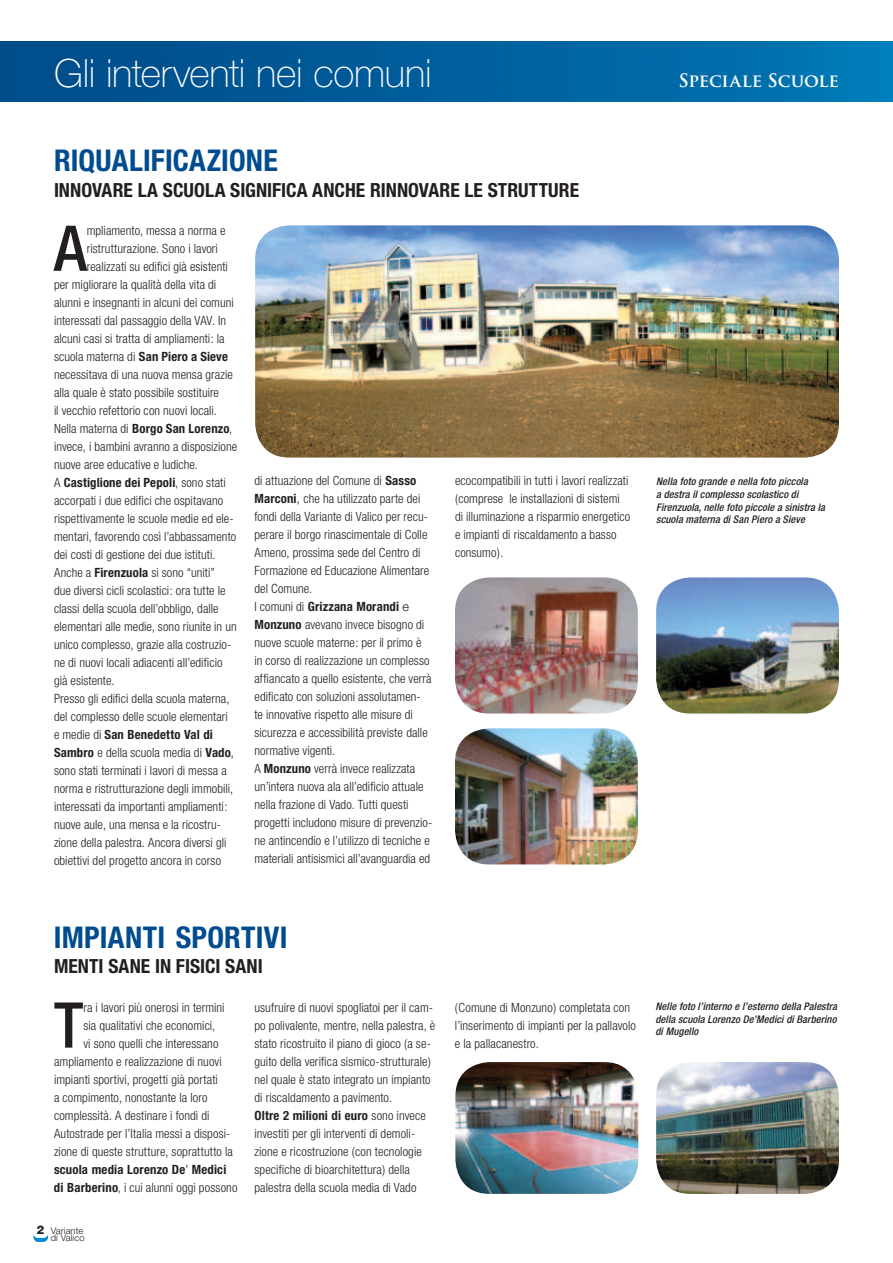
<style>
.page{position:relative;width:893px;height:1263px;background:#fff}
.page>*{position:absolute;margin:0;border:0;box-sizing:border-box;transform-origin:0 0}
.t1{font:500 condensed 63.15px "Helvetica Neue";color:#231f20}
.t2{font:100 39px "Helvetica Neue";color:#fff}
.t3{font:700 condensed 30px "Helvetica Neue";letter-spacing:.01em;color:#004c8e}
.t4{font:700 condensed 19.5px "Helvetica Neue";letter-spacing:.01em;color:#231f20}
.t5{font:700 18px "Trajan Pro";letter-spacing:-.005em;color:#fff}
.t6{font:300 condensed 12.75px/18px "Helvetica Neue";letter-spacing:.005em;color:#231f20}
.t7{font:700 condensed 12.75px "Helvetica Neue";letter-spacing:.015em;color:#231f20}
.t8{font:italic 500 condensed 10.5px/12.6px "Helvetica Neue";letter-spacing:.01em;color:#231f20}
.t9{font:300 9.3px/7.5px "Helvetica Neue";letter-spacing:.01em;color:#231f20;text-align:right}
.s1{font-weight:700}
.s2{font-weight:300}
.s3{font-stretch:normal}
.s4{font-weight:300;font-stretch:normal}
.s5{font-weight:800;font-size:12px}
</style>
<div class="page">
<svg style="left:33px;top:1234px;width:15px;height:8px"></svg>
<img style="left:455px;top:1062px;width:183px;height:132px">
<img style="left:455px;top:577px;width:183px;height:136px">
<img style="left:455px;top:728px;width:183px;height:136px">
<img style="left:656px;top:1062px;width:183px;height:132px">
<img style="left:656px;top:577px;width:183px;height:136px">
<img style="left:255px;top:225px;width:584px;height:233px">
<img style="left:0;top:42px;width:893px;height:59px">
<h2 class="t2" style="left:54px;top:51px;width:379px">Gli interventi nei comuni</h2>
<h3 class="t5" style="left:678px;top:69px;width:162px">SPECIALE SCUOLE</h3>
<h3 class="t3" style="left:54px;top:142px;width:225px">Riqualificazione</h3>
<h3 class="t4" style="left:54px;top:178px;width:527px">Innovare la scuola significa anche rinnovare le strutture</h3>
<h1 class="t1" style="left:54px;top:211px;width:34px">A</h1>
<p class="t6" style="left:87px;top:221px;width:140px">mpliamento, messa a norma e</p>
<p class="t6" style="left:87px;top:239px;width:133px">ristrutturazione. Sono i lavori</p>
<p class="t6" style="left:87px;top:257px;width:143px">realizzati su edifici già esistenti</p>
<p class="t6" style="left:54px;top:275px;width:164px">per migliorare la qualità della vita di</p>
<p class="t6" style="left:54px;top:293px;width:181px">alunni e insegnanti in alcuni dei comuni</p>
<p class="t6" style="left:54px;top:311px;width:174px">interessati dal passaggio della VAV. In</p>
<p class="t6" style="left:54px;top:329px;width:172px">alcuni casi si tratta di ampliamenti: la</p>
<p class="t6" style="left:54px;top:347px;width:175px">scuola materna di <span class="s1">San Piero a Sieve</span></p>
<p class="t6" style="left:54px;top:365px;width:180px">necessitava di una nuova mensa grazie</p>
<p class="t6" style="left:54px;top:383px;width:167px">alla quale è stato possibile sostituire</p>
<p class="t6" style="left:54px;top:401px;width:164px">il vecchio refettorio con nuovi locali.</p>
<p class="t6" style="left:54px;top:419px;width:180px">Nella materna di <span class="s1">Borgo San Lorenzo</span>,</p>
<p class="t6" style="left:54px;top:437px;width:185px">invece, i bambini avranno a disposizione</p>
<p class="t6" style="left:54px;top:455px;width:146px">nuove aree educative e ludiche.</p>
<p class="t7" style="left:54px;top:475px;width:173px"><span class="s2">A</span> Castiglione dei Pepoli<span class="s2">, sono stati</span></p>
<p class="t6" style="left:54px;top:491px;width:171px">accorpati i due edifici che ospitavano</p>
<p class="t6" style="left:54px;top:509px;width:181px">rispettivamente le scuole medie ed ele-</p>
<p class="t6" style="left:54px;top:527px;width:184px">mentari, favorendo così l’abbassamento</p>
<p class="t6" style="left:54px;top:545px;width:163px">dei costi di gestione dei due istituti.</p>
<p class="t6" style="left:54px;top:563px;width:162px">Anche a <span class="s1">Firenzuola</span> si sono “uniti”</p>
<p class="t6" style="left:54px;top:581px;width:173px">due diversi cicli scolastici: ora tutte le</p>
<p class="t6" style="left:54px;top:599px;width:166px">classi della scuola dell’obbligo, dalle</p>
<p class="t6" style="left:54px;top:617px;width:184px">elementari alle medie, sono riunite in un</p>
<p class="t6" style="left:54px;top:635px;width:179px">unico complesso, grazie alla costruzio-</p>
<p class="t6" style="left:54px;top:653px;width:170px">ne di nuovi locali adiacenti all’edificio</p>
<p class="t6" style="left:54px;top:671px;width:62px">già esistente.</p>
<p class="t6" style="left:54px;top:689px;width:177px">Presso gli edifici della scuola materna,</p>
<p class="t6" style="left:54px;top:707px;width:175px">del complesso delle scuole elementari</p>
<p class="t7" style="left:54px;top:727px;width:160px"><span class="s2">e medie di</span> San Benedetto Val di</p>
<p class="t6" style="left:54px;top:743px;width:182px"><span class="s1">Sambro</span> e della scuola media di <span class="s1">Vado</span><span class="s3">,</span></p>
<p class="t6" style="left:54px;top:761px;width:174px">sono stati terminati i lavori di messa a</p>
<p class="t6" style="left:54px;top:779px;width:181px">norma e ristrutturazione degli immobili,</p>
<p class="t6" style="left:54px;top:797px;width:175px">interessati da importanti ampliamenti:</p>
<p class="t6" style="left:54px;top:815px;width:169px">nuove aule, una mensa e la ricostru-</p>
<p class="t6" style="left:54px;top:833px;width:174px">zione della palestra. Ancora diversi gli</p>
<p class="t6" style="left:54px;top:851px;width:169px">obiettivi del progetto ancora in corso</p>
<p class="t6" style="left:254px;top:471px;width:179px">di attuazione del Comune di <span class="s1">Sasso Marconi</span><span class="s3">,</span> che ha utilizzato parte dei fondi della Variante di Valico per recu&shy;perare il borgo rinascimentale di Colle Ameno, prossima sede del Centro di Formazione ed Educazione Alimentare del Comune.<br>I comuni di <span class="s1">Grizzana Morandi</span> <span class="s3">e </span><span class="s1">Monzuno</span> avevano invece bisogno di nuove scuole materne: per il primo è in corso di realizzazione un complesso affiancato a quello esistente, che verrà edificato con soluzioni assolutamen&shy;te innovative rispetto alle misure di sicurezza e accessibilità previste dalle normative vigenti.<br>A <span class="s1">Monzuno</span> verrà invece realizzata un’intera nuova ala all’edificio attuale nella frazione di Vado. Tutti questi progetti includono misure di prevenzio&shy;ne antincendio e l’utilizzo di tecniche e materiali antisismici all’avanguardia ed</p>
<p class="t6" style="left:455px;top:471px;width:177px">ecocompatibili in tutti i lavori realizzati (comprese le installazioni di sistemi di illuminazione a risparmio energetico e impianti di riscaldamento a basso consumo).</p>
<p class="t8" style="left:656px;top:475px;width:170px">Nella foto grande e nella foto piccola<br>a destra il complesso scolastico di Firenzuola, nelle foto piccole a sinistra la scuola materna di San Piero a Sieve</p>
<h3 class="t3" style="left:54px;top:919px;width:139px">Impianti spor</h3>
<h3 class="t3" style="left:241px;top:919px;width:48px">tivi</h3>
<h3 class="t4" style="left:54px;top:954px;width:210px">menti sane in fisici sani</h3>
<h1 class="t1" style="left:54px;top:987px;width:31px">T</h1>
<p class="t6" style="left:83px;top:998px;width:143px">ra i lavori più onerosi in termini</p>
<p class="t6" style="left:83px;top:1016px;width:133px">sia qualitativi che economici,</p>
<p class="t6" style="left:83px;top:1034px;width:137px">vi sono quelli che interessano</p>
<p class="t6" style="left:54px;top:1052px;width:169px">ampliamento e realizzazione di nuovi</p>
<p class="t6" style="left:54px;top:1070px;width:165px">impianti sportivi, progetti già portati</p>
<p class="t6" style="left:54px;top:1088px;width:155px">a compimento, nonostante la loro</p>
<p class="t6" style="left:54px;top:1106px;width:157px">complessità. A destinare i fondi di</p>
<p class="t6" style="left:54px;top:1124px;width:178px">Autostrade per l’Italia messi a disposi-</p>
<p class="t6" style="left:54px;top:1142px;width:180px">zione di queste strutture, soprattutto la</p>
<p class="t7" style="left:54px;top:1161px;width:174px">scuola media Lorenzo De<span class="s4">’</span> Medici</p>
<p class="t6" style="left:54px;top:1178px;width:185px"><span class="s1">di Barberino</span>, i cui alunni oggi possono</p>
<p class="t9" style="left:37px;top:1227px;width:49px"><span class="s5">2</span> Variante di Valico</p>
<p class="t6" style="left:254px;top:998px;width:182px">usufruire di nuovi spogliatoi per il cam&shy;po polivalente, mentre, nella palestra, è stato ricostruito il piano di gioco (a se&shy;guito della verifica sismico-strutturale) nel quale è stato integrato un impianto di riscaldamento a pavimento.<br><span class="s1">Oltre 2 milioni di euro</span> sono invece investiti per gli interventi di demoli&shy;zione e ricostruzione (con tecnologie specifiche di bioarchitettura) della palestra della scuola media di Vado</p>
<p class="t6" style="left:455px;top:998px;width:182px">(Comune di Monzuno) completata con l’inserimento di impianti per la pallavolo e la pallacanestro.</p>
<p class="t8" style="left:655px;top:1000px;width:183px;text-align:justify">Nelle foto l’interno e l’esterno della Palestra della scuola Lorenzo De’Medici di Barberino di Mugello</p>
</div>
